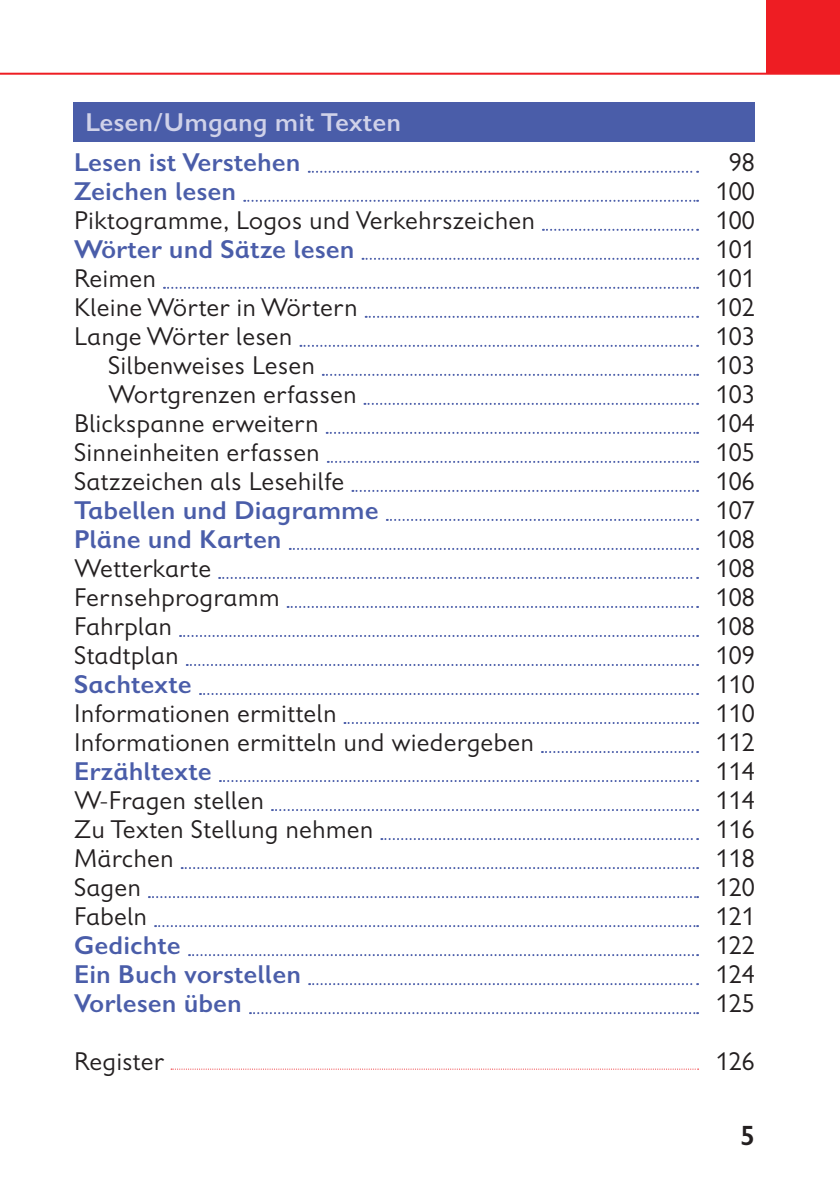
<style>
.page{position:relative;width:840px;height:1191px;background:#fff}
.page>*{position:absolute;margin:0;border:0;box-sizing:border-box;transform-origin:0 0}
._63_4_3_Wert_Kap_4{font:26px "Gill 98 CV";color:#231f20}
._62_4_2_Wert_Kap_4{font:700 26px "Gill 98 CV Semi";color:#4a5da9}
._63_4_3_Wert_Kap_4-2{font:26px "Gill 98 CV Mathe";color:#231f20}
._64_4__4_Wert_Kap_4{font:26px "Gill 98 CV";color:#231f20}
._62_4_2_Wert_Kap_4-2{font:26px "Gill 98 CV Mathe";color:#231f20}
._61_1__Wert_für_alle{font:700 26px "Gill 98 CV Semi";color:#d0d2e9}
._63_5__3_Wert_Vorwor{font:26px "Gill 98 CV";color:#231f20}
._64_4__4_Wert_Kap_4-2{font:26px "Gill 98 CV Mathe";color:#231f20}
._63_5__3_Wert_Vorwor-2{font:26px "Gill 98 CV Mathe";color:#231f20}
</style>
<div class="page">
<div style="left:765px;top:0;width:74px;height:74px;background:#ee1d23"></div>
<hr style="left:0;top:73px;width:839px;height:2px;background:#ee1d23">
<svg style="left:308px;top:171px;width:389px;height:2px"></svg>
<svg style="left:244px;top:200px;width:453px;height:2px"></svg>
<svg style="left:542px;top:229px;width:155px;height:2px"></svg>
<svg style="left:362px;top:258px;width:335px;height:2px"></svg>
<svg style="left:164px;top:287px;width:533px;height:2px"></svg>
<svg style="left:365px;top:316px;width:332px;height:2px"></svg>
<svg style="left:300px;top:345px;width:397px;height:2px"></svg>
<svg style="left:322px;top:374px;width:375px;height:2px"></svg>
<svg style="left:364px;top:403px;width:333px;height:2px"></svg>
<svg style="left:326px;top:432px;width:371px;height:2px"></svg>
<svg style="left:327px;top:461px;width:370px;height:2px"></svg>
<svg style="left:352px;top:490px;width:345px;height:2px"></svg>
<svg style="left:386px;top:519px;width:311px;height:2px"></svg>
<svg style="left:289px;top:548px;width:408px;height:2px"></svg>
<svg style="left:219px;top:577px;width:478px;height:2px"></svg>
<svg style="left:287px;top:606px;width:410px;height:2px"></svg>
<svg style="left:180px;top:635px;width:517px;height:2px"></svg>
<svg style="left:187px;top:664px;width:510px;height:2px"></svg>
<svg style="left:200px;top:693px;width:497px;height:2px"></svg>
<svg style="left:344px;top:722px;width:353px;height:2px"></svg>
<svg style="left:541px;top:751px;width:156px;height:2px"></svg>
<svg style="left:220px;top:780px;width:477px;height:2px"></svg>
<svg style="left:272px;top:809px;width:425px;height:2px"></svg>
<svg style="left:381px;top:838px;width:316px;height:2px"></svg>
<svg style="left:181px;top:867px;width:516px;height:2px"></svg>
<svg style="left:149px;top:896px;width:548px;height:2px"></svg>
<svg style="left:155px;top:925px;width:542px;height:2px"></svg>
<svg style="left:189px;top:954px;width:508px;height:2px"></svg>
<svg style="left:309px;top:983px;width:388px;height:2px"></svg>
<svg style="left:250px;top:1012px;width:447px;height:2px"></svg>
<svg style="left:171px;top:1068px;width:527px;height:1px"></svg>
<div style="left:74px;top:102px;width:680px;height:40px;background:#4a5da9"></div>
<p class="_61_1__Wert_für_alle" style="left:85px;top:107px;width:317px">Lesen/Umgang mit Texten</p>
<p class="_62_4_2_Wert_Kap_4" style="left:74px;top:147px;width:228px">Lesen ist Verstehen</p>
<p class="_62_4_2_Wert_Kap_4-2" style="left:728px;top:147px;width:27px">98</p>
<p class="_62_4_2_Wert_Kap_4" style="left:74px;top:176px;width:164px">Zeichen lesen</p>
<p class="_62_4_2_Wert_Kap_4-2" style="left:715px;top:176px;width:40px">100</p>
<p class="_63_4_3_Wert_Kap_4" style="left:74px;top:205px;width:462px">Piktogramme, Logos und Verkehrszeichen</p>
<p class="_63_4_3_Wert_Kap_4-2" style="left:715px;top:205px;width:40px">100</p>
<p class="_62_4_2_Wert_Kap_4" style="left:74px;top:234px;width:282px">Wörter und Sätze lesen</p>
<p class="_62_4_2_Wert_Kap_4-2" style="left:715px;top:234px;width:40px">101</p>
<p class="_63_4_3_Wert_Kap_4" style="left:74px;top:263px;width:84px">Reimen</p>
<p class="_63_4_3_Wert_Kap_4-2" style="left:715px;top:263px;width:40px">101</p>
<p class="_63_4_3_Wert_Kap_4" style="left:74px;top:292px;width:285px">Kleine Wörter in Wörtern</p>
<p class="_63_4_3_Wert_Kap_4-2" style="left:715px;top:292px;width:40px">102</p>
<p class="_63_4_3_Wert_Kap_4" style="left:74px;top:321px;width:220px">Lange Wörter lesen</p>
<p class="_63_4_3_Wert_Kap_4-2" style="left:715px;top:321px;width:40px">103</p>
<p class="_64_4__4_Wert_Kap_4" style="left:108px;top:350px;width:208px">Silbenweises Lesen</p>
<p class="_64_4__4_Wert_Kap_4-2" style="left:715px;top:350px;width:40px">103</p>
<p class="_64_4__4_Wert_Kap_4" style="left:108px;top:379px;width:250px">Wortgrenzen erfassen</p>
<p class="_64_4__4_Wert_Kap_4-2" style="left:715px;top:379px;width:40px">103</p>
<p class="_63_4_3_Wert_Kap_4" style="left:74px;top:408px;width:246px">Blickspanne erweitern</p>
<p class="_63_4_3_Wert_Kap_4-2" style="left:715px;top:408px;width:40px">104</p>
<p class="_63_4_3_Wert_Kap_4" style="left:74px;top:437px;width:247px">Sinneinheiten erfassen</p>
<p class="_63_4_3_Wert_Kap_4-2" style="left:715px;top:437px;width:40px">105</p>
<p class="_63_4_3_Wert_Kap_4" style="left:74px;top:466px;width:272px">Satzzeichen als Lesehilfe</p>
<p class="_63_4_3_Wert_Kap_4-2" style="left:715px;top:466px;width:40px">106</p>
<p class="_62_4_2_Wert_Kap_4" style="left:74px;top:495px;width:306px">Tabellen und Diagramme</p>
<p class="_62_4_2_Wert_Kap_4-2" style="left:715px;top:495px;width:40px">107</p>
<p class="_62_4_2_Wert_Kap_4" style="left:74px;top:524px;width:209px">Pläne und Karten</p>
<p class="_62_4_2_Wert_Kap_4-2" style="left:715px;top:524px;width:40px">108</p>
<p class="_63_4_3_Wert_Kap_4" style="left:74px;top:553px;width:139px">Wetterkarte</p>
<p class="_63_4_3_Wert_Kap_4-2" style="left:715px;top:553px;width:40px">108</p>
<p class="_63_4_3_Wert_Kap_4" style="left:74px;top:582px;width:207px">Fernsehprogramm</p>
<p class="_63_4_3_Wert_Kap_4-2" style="left:715px;top:582px;width:40px">108</p>
<p class="_63_4_3_Wert_Kap_4" style="left:74px;top:611px;width:100px">Fahrplan</p>
<p class="_63_4_3_Wert_Kap_4-2" style="left:715px;top:611px;width:40px">108</p>
<p class="_63_4_3_Wert_Kap_4" style="left:74px;top:640px;width:107px">Stadtplan</p>
<p class="_63_4_3_Wert_Kap_4-2" style="left:715px;top:640px;width:40px">109</p>
<p class="_62_4_2_Wert_Kap_4" style="left:74px;top:669px;width:120px">Sachtexte</p>
<p class="_62_4_2_Wert_Kap_4-2" style="left:715px;top:669px;width:40px">110</p>
<p class="_63_4_3_Wert_Kap_4" style="left:74px;top:698px;width:264px">Informationen ermitteln</p>
<p class="_63_4_3_Wert_Kap_4-2" style="left:715px;top:698px;width:40px">110</p>
<p class="_63_4_3_Wert_Kap_4" style="left:74px;top:727px;width:461px">Informationen ermitteln und wiedergeben</p>
<p class="_63_4_3_Wert_Kap_4-2" style="left:715px;top:727px;width:40px">112</p>
<p class="_62_4_2_Wert_Kap_4" style="left:74px;top:756px;width:139px">Erzähltexte</p>
<p class="_62_4_2_Wert_Kap_4-2" style="left:715px;top:756px;width:40px">114</p>
<p class="_63_4_3_Wert_Kap_4" style="left:74px;top:785px;width:192px">W-Fragen stellen</p>
<p class="_63_4_3_Wert_Kap_4-2" style="left:715px;top:785px;width:40px">114</p>
<p class="_63_4_3_Wert_Kap_4" style="left:74px;top:814px;width:301px">Zu Texten Stellung nehmen</p>
<p class="_63_4_3_Wert_Kap_4-2" style="left:715px;top:814px;width:40px">116</p>
<p class="_63_4_3_Wert_Kap_4" style="left:74px;top:843px;width:102px">Märchen</p>
<p class="_63_4_3_Wert_Kap_4-2" style="left:715px;top:843px;width:40px">118</p>
<p class="_63_4_3_Wert_Kap_4" style="left:74px;top:872px;width:69px">Sagen</p>
<p class="_63_4_3_Wert_Kap_4-2" style="left:715px;top:872px;width:40px">120</p>
<p class="_63_4_3_Wert_Kap_4" style="left:74px;top:901px;width:75px">Fabeln</p>
<p class="_63_4_3_Wert_Kap_4-2" style="left:715px;top:901px;width:40px">121</p>
<p class="_62_4_2_Wert_Kap_4" style="left:74px;top:930px;width:109px">Gedichte</p>
<p class="_62_4_2_Wert_Kap_4-2" style="left:715px;top:930px;width:40px">122</p>
<p class="_62_4_2_Wert_Kap_4" style="left:74px;top:959px;width:229px">Ein Buch vorstellen</p>
<p class="_62_4_2_Wert_Kap_4-2" style="left:715px;top:959px;width:40px">124</p>
<p class="_62_4_2_Wert_Kap_4" style="left:74px;top:988px;width:169px">Vorlesen üben</p>
<p class="_62_4_2_Wert_Kap_4-2" style="left:715px;top:988px;width:40px">125</p>
<p class="_63_5__3_Wert_Vorwor" style="left:74px;top:1046px;width:91px">Register</p>
<p class="_63_5__3_Wert_Vorwor-2" style="left:715px;top:1046px;width:40px">126</p>
</div>
